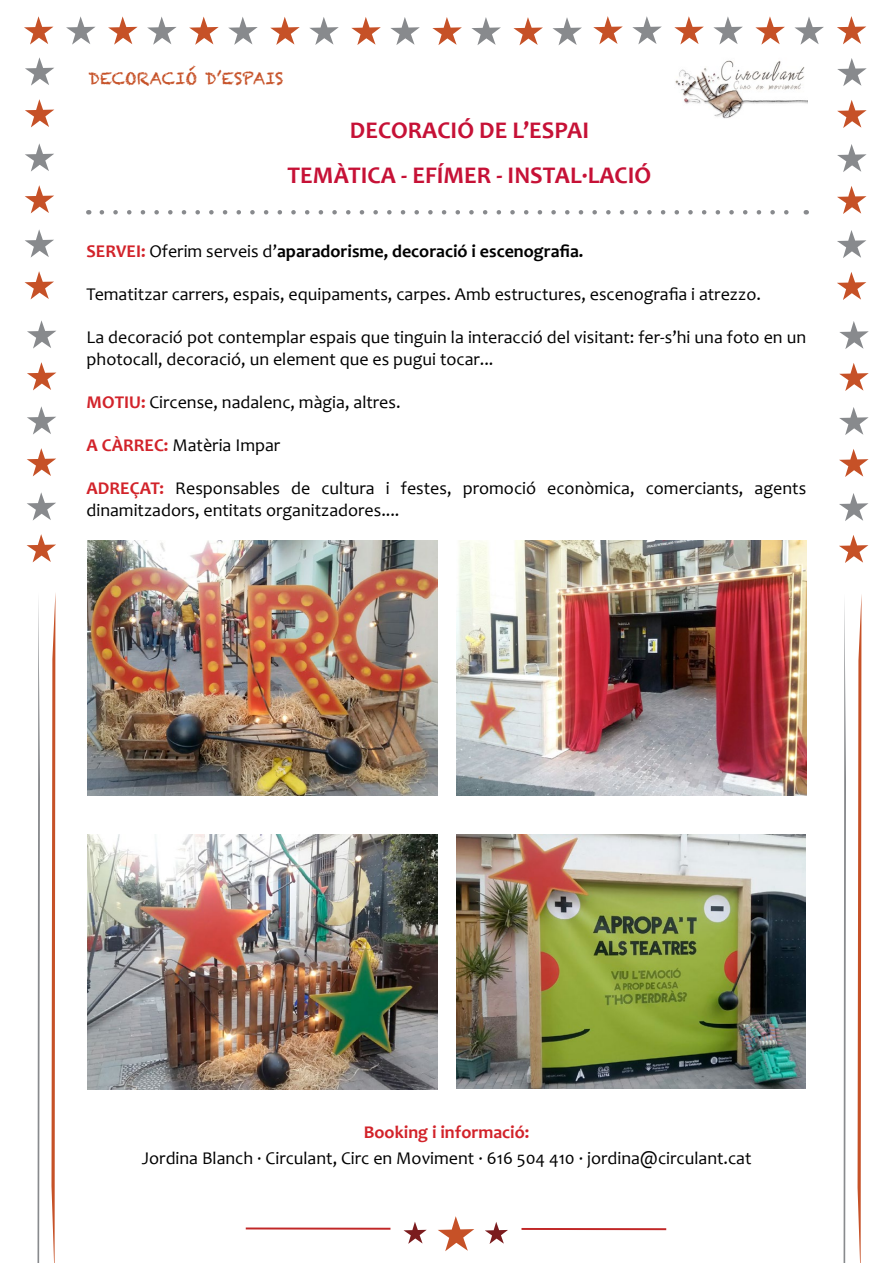
<style>
.page{position:relative;width:893px;height:1263px;background:#fff}
.page>*{position:absolute;margin:0;border:0;box-sizing:border-box;transform-origin:0 0}
.t1{font:700 24px/45px "Candara";color:#c61136;text-align:center}
.t2{font:18px/21.6px "Candara";color:#000}
.t3{font:700 18px "Candara";color:#000}
.t4{font:700 18px "Candara";color:#d2232a}
.t5{font:16.5px "Chalkduster";color:#c65127}
.s1{color:#d2232a}
.s2{font-weight:400}
.s3{font-weight:700;color:#d2232a}
</style>
<div class="page">
<img style="left:675px;top:60px;width:132px;height:59px">
<svg style="left:25px;top:57px;width:29px;height:29px"></svg>
<svg style="left:25px;top:99px;width:29px;height:28px"></svg>
<svg style="left:25px;top:143px;width:29px;height:29px"></svg>
<svg style="left:25px;top:185px;width:29px;height:28px"></svg>
<svg style="left:25px;top:229px;width:29px;height:29px"></svg>
<svg style="left:25px;top:271px;width:29px;height:28px"></svg>
<svg style="left:24px;top:16px;width:29px;height:29px"></svg>
<svg style="left:66px;top:16px;width:30px;height:29px"></svg>
<svg style="left:108px;top:16px;width:30px;height:29px"></svg>
<svg style="left:147px;top:17px;width:30px;height:28px"></svg>
<svg style="left:189px;top:17px;width:30px;height:28px"></svg>
<svg style="left:228px;top:17px;width:30px;height:28px"></svg>
<svg style="left:270px;top:17px;width:30px;height:28px"></svg>
<svg style="left:309px;top:17px;width:30px;height:28px"></svg>
<svg style="left:351px;top:17px;width:30px;height:28px"></svg>
<svg style="left:390px;top:17px;width:30px;height:28px"></svg>
<svg style="left:432px;top:17px;width:30px;height:28px"></svg>
<svg style="left:471px;top:17px;width:30px;height:28px"></svg>
<svg style="left:513px;top:17px;width:30px;height:28px"></svg>
<svg style="left:552px;top:17px;width:30px;height:28px"></svg>
<svg style="left:51px;top:603px;width:4px;height:660px"></svg>
<svg style="left:37px;top:600px;width:3px;height:663px"></svg>
<svg style="left:438px;top:1216px;width:36px;height:35px"></svg>
<svg style="left:485px;top:1222px;width:23px;height:22px"></svg>
<svg style="left:403px;top:1222px;width:24px;height:22px"></svg>
<hr style="left:521px;top:1228px;width:145px;height:2px;background:#c12727">
<hr style="left:246px;top:1227px;width:144px;height:3px;background:#c12727">
<svg style="left:27px;top:320px;width:29px;height:29px"></svg>
<svg style="left:27px;top:362px;width:29px;height:28px"></svg>
<svg style="left:27px;top:406px;width:29px;height:29px"></svg>
<svg style="left:27px;top:448px;width:29px;height:28px"></svg>
<svg style="left:27px;top:492px;width:29px;height:29px"></svg>
<svg style="left:27px;top:534px;width:29px;height:28px"></svg>
<svg style="left:857px;top:605px;width:4px;height:658px"></svg>
<svg style="left:843px;top:602px;width:3px;height:661px"></svg>
<svg style="left:837px;top:58px;width:30px;height:28px"></svg>
<svg style="left:837px;top:100px;width:30px;height:28px"></svg>
<svg style="left:837px;top:144px;width:30px;height:28px"></svg>
<svg style="left:837px;top:186px;width:29px;height:28px"></svg>
<svg style="left:837px;top:230px;width:29px;height:28px"></svg>
<svg style="left:837px;top:272px;width:29px;height:28px"></svg>
<svg style="left:839px;top:321px;width:30px;height:28px"></svg>
<svg style="left:839px;top:363px;width:30px;height:28px"></svg>
<svg style="left:839px;top:407px;width:30px;height:28px"></svg>
<svg style="left:839px;top:449px;width:29px;height:28px"></svg>
<svg style="left:839px;top:493px;width:29px;height:28px"></svg>
<svg style="left:839px;top:535px;width:29px;height:28px"></svg>
<svg style="left:593px;top:16px;width:30px;height:28px"></svg>
<svg style="left:632px;top:16px;width:30px;height:28px"></svg>
<svg style="left:674px;top:16px;width:30px;height:29px"></svg>
<svg style="left:713px;top:16px;width:30px;height:29px"></svg>
<svg style="left:755px;top:16px;width:30px;height:29px"></svg>
<svg style="left:794px;top:17px;width:30px;height:28px"></svg>
<svg style="left:837px;top:16px;width:29px;height:28px"></svg>
<svg style="left:102px;top:210px;width:687px;height:5px"></svg>
<img style="left:88px;top:541px;width:350px;height:254px">
<img style="left:456px;top:541px;width:350px;height:254px">
<img style="left:88px;top:834px;width:350px;height:255px">
<img style="left:456px;top:834px;width:350px;height:254px">
<p class="t5" style="left:88px;top:68px;width:196px">DECORACIÓ D’ESPAIS</p>
<h1 class="t1" style="left:288px;top:107px;width:365px">DECORACIÓ DE L’ESPAI<br>TEMÀTICA - EFÍMER - INSTAL·LACIÓ</h1>
<p class="t3" style="left:87px;top:239px;width:498px"><span class="s1">SERVEI:</span> <span class="s2">Oferim serveis d’</span>aparadorisme, decoració i escenografia.</p>
<p class="t2" style="left:87px;top:283px;width:676px">Tematitzar carrers, espais, equipaments, carpes. Amb estructures, escenografia i atrezzo.</p>
<p class="t2" style="left:87px;top:326px;width:721px">La decoració pot contemplar espais que tinguin la interacció del visitant: fer-s’hi una foto en un photocall, decoració, un element que es pugui tocar...</p>
<p class="t2" style="left:87px;top:391px;width:316px"><span class="s3">MOTIU:</span> Circense, nadalenc, màgia, altres.</p>
<p class="t2" style="left:87px;top:434px;width:195px"><span class="s3">A CÀRREC:</span> Matèria Impar</p>
<p class="t2" style="left:87px;top:477px;width:721px"><span class="s3">ADREÇAT:</span> Responsables de cultura i festes, promoció econòmica, comerciants, agents dinamitzadors, entitats organitzadores....</p>
<p class="t4" style="left:364px;top:1121px;width:167px">Booking i informació:</p>
<p class="t2" style="left:142px;top:1147px;width:611px">Jordina Blanch · Circulant, Circ en Moviment · 616 504 410 · jordina@circulant.cat</p>
</div>
